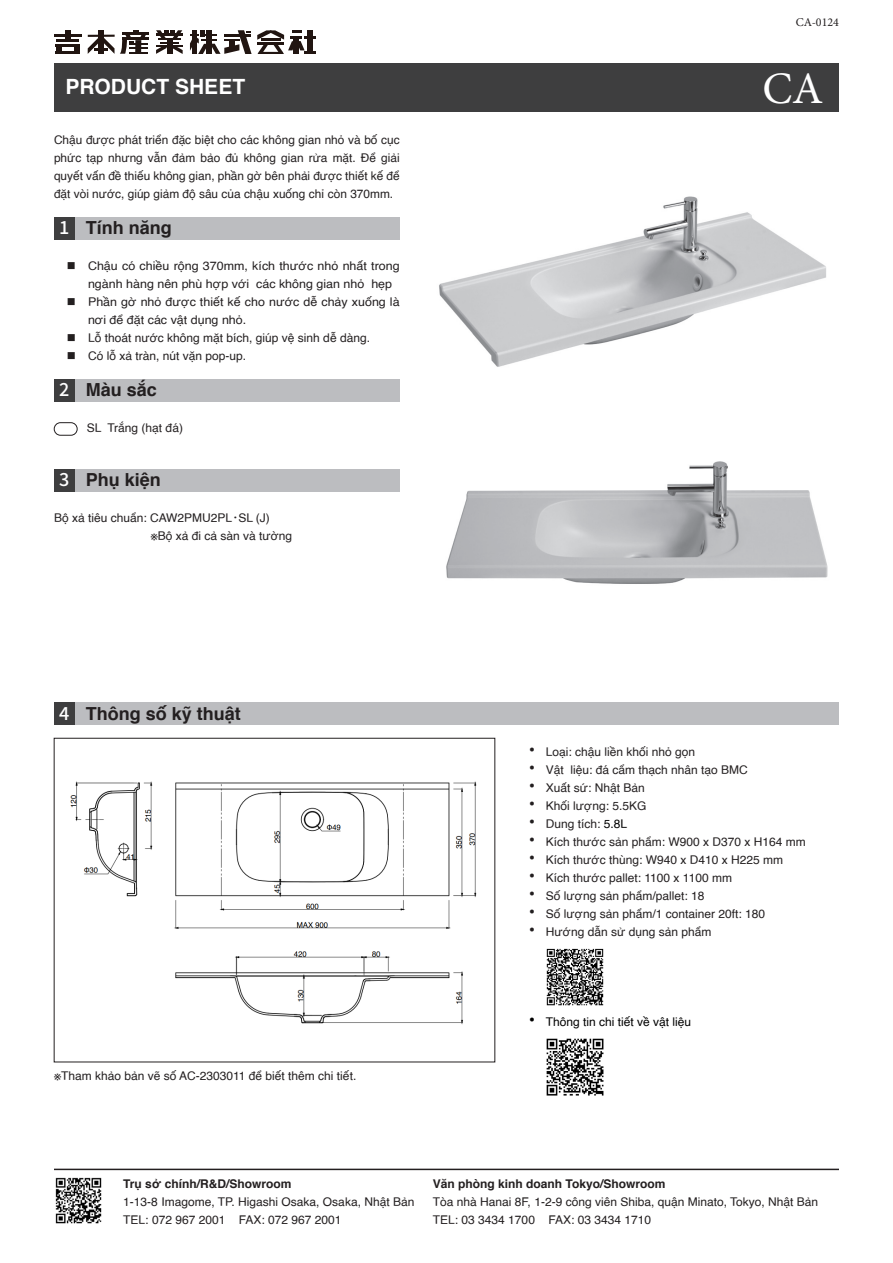
<style>
.page{position:relative;width:893px;height:1263px;background:#fff}
.page>*{position:absolute;margin:0;border:0;box-sizing:border-box;transform-origin:0 0}
.t1{font:45px "Minion Pro";color:#fff}
.t2{font:700 21px "Helvetica";color:#fff}
.t3{font:700 18px "Helvetica";color:#231f20}
.t4{font:500 18px "Source Han Sans JP";color:#fff}
.t5{font:12px/18px "Helvetica";color:#231f20;text-align:justify}
.t6{font:12px/18px "Helvetica";color:#231f20;scale:1.04 1}
.t7{font:700 12px "Helvetica";color:#231f20}
.t8{font:12px "Helvetica";color:#000}
.t9{font:12px "Minion Pro";color:#231f20}
.s1{font-family:"Source Han Sans JP"}
.s2{font-size:18px}
.s3{color:#000}
</style>
<div class="page">
<div style="left:74px;top:217px;width:326px;height:23px;background:#bcbdc0"></div>
<div style="left:74px;top:379px;width:326px;height:23px;background:#bcbdc0"></div>
<div style="left:74px;top:469px;width:326px;height:23px;background:#bcbdc0"></div>
<div style="left:74px;top:702px;width:765px;height:23px;background:#bcbdc0"></div>
<div style="left:54px;top:64px;width:785px;height:48px;background:#3e3e3f"></div>
<hr style="left:54px;top:35px;width:28px;height:2px;background:#211511">
<hr style="left:122px;top:37px;width:27px;height:2px;background:#211511">
<hr style="left:122px;top:32px;width:27px;height:2px;background:#211511">
<hr style="left:56px;top:40px;width:23px;height:2px;background:#211511">
<hr style="left:56px;top:44px;width:24px;height:2px;background:#211511">
<hr style="left:56px;top:52px;width:24px;height:2px;background:#211511">
<div style="left:65px;top:30px;width:6px;height:10px;background:#211511"></div>
<div style="left:56px;top:45px;width:5px;height:9px;background:#211511"></div>
<div style="left:74px;top:45px;width:6px;height:9px;background:#211511"></div>
<svg style="left:88px;top:30px;width:60px;height:24px"></svg>
<svg style="left:156px;top:30px;width:27px;height:24px"></svg>
<svg style="left:190px;top:30px;width:126px;height:24px"></svg>
<hr style="left:54px;top:1169px;width:785px;height:1px;background:#231f20">
<img style="left:439px;top:196px;width:389px;height:388px">
<div style="left:54px;top:217px;width:20px;height:23px;background:#3e3e3f"></div>
<div style="left:54px;top:379px;width:20px;height:23px;background:#3e3e3f"></div>
<div style="left:54px;top:469px;width:20px;height:23px;background:#3e3e3f"></div>
<div style="left:54px;top:702px;width:20px;height:23px;background:#3e3e3f"></div>
<img style="left:55px;top:1177px;width:47px;height:47px">
<div style="left:54px;top:422px;width:23px;height:13px;border:1px solid #231f20;border-radius:6px"></div>
<img style="left:546px;top:948px;width:58px;height:58px">
<img style="left:546px;top:1038px;width:58px;height:58px">
<img style="left:70px;top:781px;width:407px;height:244px">
<p class="t9" style="left:796px;top:14px;width:45px">CA-0124</p>
<p class="t2" style="left:65px;top:70px;width:181px">PRODUCT SHEET</p>
<p class="t1" style="left:762px;top:59px;width:63px">CA</p>
<p class="t5" style="left:54px;top:131px;width:347px">Chậu được phát triển đặc biệt cho các không gian nhỏ và bố cục phức tạp nhưng vẫn đảm bảo đủ không gian rửa mặt. Để giải quyết vấn đề thiếu không gian, phần gờ bên phải được thiết kế để đặt vòi nước, giúp giảm độ sâu của chậu xuống chỉ còn 370mm.</p>
<p class="t4" style="left:59px;top:217px;width:12px">1</p>
<p class="t3" style="left:86px;top:213px;width:88px">Tính năng</p>
<p class="t4" style="left:59px;top:379px;width:12px">2</p>
<p class="t4" style="left:59px;top:469px;width:12px">3</p>
<p class="t6" style="left:88px;top:257px;width:301px">Chậu có chiều rộng 370mm, kích thước nhỏ nhất trong ngành hàng nên phù hợp với các không gian nhỏ hẹp</p>
<p class="t6" style="left:88px;top:293px;width:301px">Phần gờ nhỏ được thiết kế cho nước dễ chảy xuống là nơi để đặt các vật dụng nhỏ.</p>
<p class="t5" style="left:88px;top:329px;width:283px">Lỗ thoát nước không mặt bích, giúp vệ sinh dễ dàng.</p>
<p class="t5" style="left:88px;top:347px;width:160px">Có lỗ xả tràn, nút vặn pop-up.</p>
<p class="t3" style="left:86px;top:375px;width:73px">Màu sắc</p>
<p class="t5" style="left:87px;top:419px;width:98px">SL Trắng (hạt đá)</p>
<p class="t3" style="left:86px;top:465px;width:77px">Phụ kiện</p>
<p class="t5" style="left:54px;top:509px;width:217px">Bộ xả tiêu chuẩn: CAW2PMU2PL<span class="s1">･</span>SL (J)</p>
<p class="t5" style="left:151px;top:527px;width:143px">※Bộ xả đi cả sàn và tường</p>
<p class="t4" style="left:59px;top:703px;width:12px">4</p>
<p class="t3" style="left:86px;top:699px;width:157px">Thông số kỹ thuật</p>
<p class="t5" style="left:54px;top:1067px;width:304px">※Tham khảo bản vẽ số AC-2303011 để biết thêm chi tiết.</p>
<p class="t5" style="left:529px;top:743px;width:168px"><span class="s2">•</span> Loại: chậu liền khối nhỏ gọn</p>
<p class="t5" style="left:529px;top:761px;width:221px"><span class="s2">•</span> Vật liệu: đá cẩm thạch nhân tạo BMC</p>
<p class="t5" style="left:529px;top:779px;width:118px"><span class="s2">•</span> Xuất sứ: Nhật Bản</p>
<p class="t5" style="left:529px;top:797px;width:119px"><span class="s2">•</span> Khối lượng: 5.5KG</p>
<p class="t5" style="left:529px;top:815px;width:100px"><span class="s2">•</span> Dung tích: <span class="s3">5.8L</span></p>
<p class="t5" style="left:529px;top:833px;width:278px"><span class="s2">•</span> Kích thước sản phẩm: W900 x D370 x H164 mm</p>
<p class="t5" style="left:529px;top:851px;width:256px"><span class="s2">•</span> Kích thước thùng: W940 x D410 x H225 mm</p>
<p class="t5" style="left:529px;top:869px;width:205px"><span class="s2">•</span> Kích thước pallet: 1100 x 1100 mm</p>
<p class="t5" style="left:529px;top:887px;width:177px"><span class="s2">•</span> Số lượng sản phẩm/pallet: 18</p>
<p class="t5" style="left:529px;top:905px;width:238px"><span class="s2">•</span> Số lượng sản phẩm/1 container 20ft: 180</p>
<p class="t5" style="left:529px;top:923px;width:184px"><span class="s2">•</span> Hướng dẫn sử dụng sản phẩm</p>
<p class="t8" style="left:529px;top:1013px;width:164px"><span class="s2">•</span> Thông tin chi tiết về vật liệu</p>
<p class="t7" style="left:123px;top:1174px;width:170px">Trụ sở chính/R&amp;D/Showroom</p>
<p class="t5" style="left:123px;top:1193px;width:293px">1-13-8 Imagome, TP. Higashi Osaka, Osaka, Nhật Bản</p>
<p class="t5" style="left:123px;top:1211px;width:220px">TEL: 072 967 2001 FAX: 072 967 2001</p>
<p class="t7" style="left:433px;top:1174px;width:234px">Văn phòng kinh doanh Tokyo/Showroom</p>
<p class="t5" style="left:433px;top:1193px;width:387px">Tòa nhà Hanai 8F, 1-2-9 công viên Shiba, quận Minato, Tokyo, Nhật Bản</p>
<p class="t5" style="left:433px;top:1211px;width:220px">TEL: 03 3434 1700 FAX: 03 3434 1710</p>
</div>
